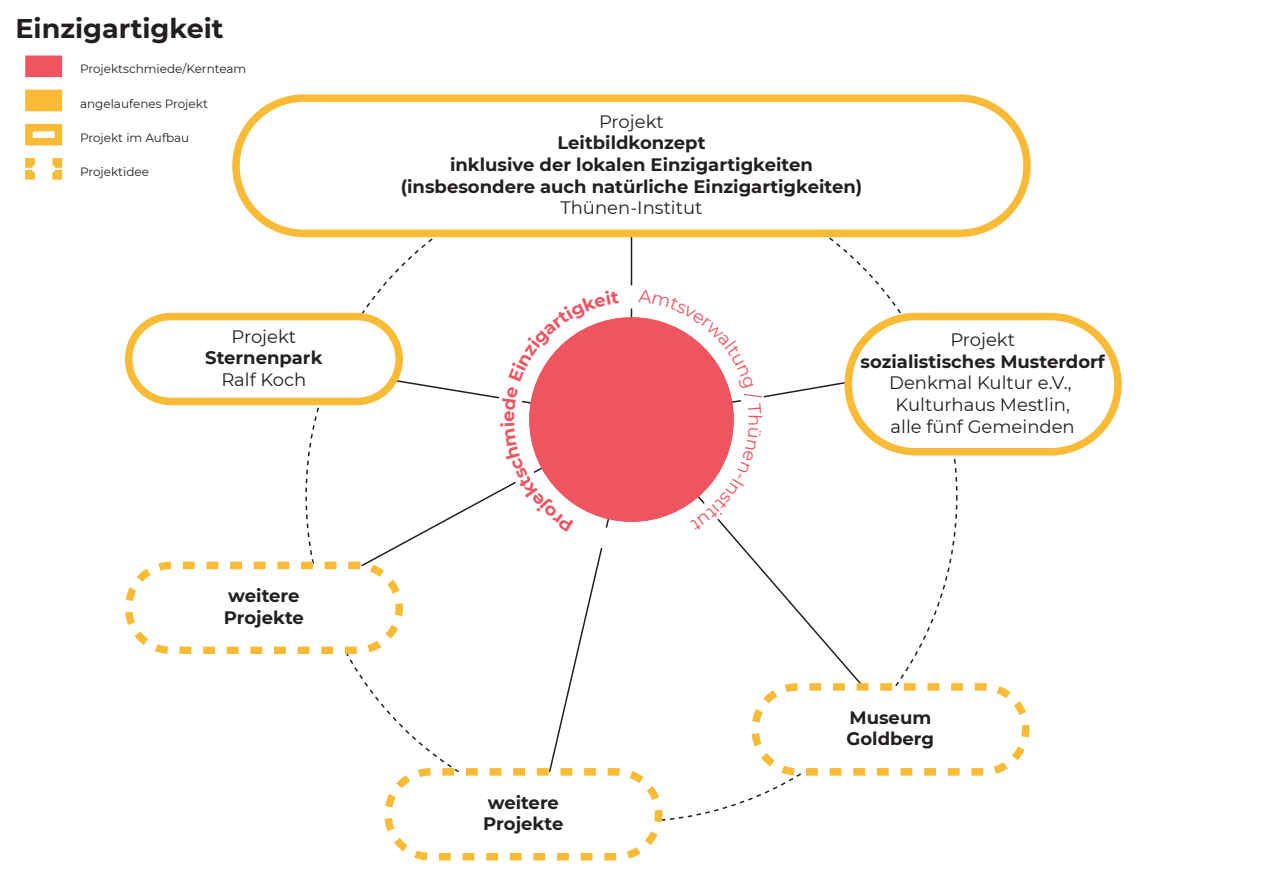
<style>
.page{position:relative;width:1263px;height:893px;background:#fff}
.page>*{position:absolute;margin:0;border:0;box-sizing:border-box;transform-origin:0 0}
.t1{font:700 27px "Montserrat";color:#231f20}
.t2{font:700 18px/21.6px "Montserrat";color:#231f20}
.t3{font:18px/21.6px "Montserrat";color:#231f20}
.t4{font:12px "Montserrat";color:#231f20}
</style>
<div class="page">
<div style="left:844px;top:313px;width:278px;height:142px;border:8px solid #f9ba36;border-radius:68px"></div>
<hr style="left:631px;top:173px;width:1px;height:247px;background:#231f20">
<div style="left:125px;top:313px;width:278px;height:92px;border:8px solid #f9ba36;border-radius:42px"></div>
<div style="left:751px;top:683px;width:278px;height:93px;border:8px dashed #f9ba36;border-radius:42px"></div>
<div style="left:384px;top:768px;width:278px;height:92px;border:8px dashed #f9ba36;border-radius:42px"></div>
<div style="left:125px;top:562px;width:278px;height:92px;border:8px dashed #f9ba36;border-radius:42px"></div>
<div style="left:232px;top:94px;width:799px;height:143px;border:8px solid #f9ba36;border-radius:68px"></div>
<div style="left:29px;top:59px;width:29px;height:14px;background:#ef5561"></div>
<div style="left:25px;top:56px;width:37px;height:21px;border:8px solid #ef5561"></div>
<div style="left:29px;top:93px;width:29px;height:15px;background:#f9ba36"></div>
<div style="left:25px;top:90px;width:37px;height:21px;border:8px solid #f9ba36"></div>
<div style="left:25px;top:124px;width:37px;height:21px;border:8px solid #f9ba36"></div>
<svg style="left:25px;top:158px;width:38px;height:22px"></svg>
<svg style="left:262px;top:290px;width:722px;height:525px"></svg>
<h1 class="t1" style="left:15px;top:9px;width:210px">Einzigartigkeit</h1>
<p class="t4" style="left:80px;top:61px;width:168px">Projektschmiede/Kernteam</p>
<p class="t4" style="left:80px;top:95px;width:129px">angelaufenes Projekt</p>
<p class="t4" style="left:80px;top:129px;width:111px">Projekt im Aufbau</p>
<p class="t4" style="left:80px;top:163px;width:70px">Projektidee</p>
<p class="t3" style="left:232px;top:325px;width:66px">Projekt</p>
<p class="t2" style="left:205px;top:346px;width:119px">Sternenpark</p>
<p class="t3" style="left:221px;top:368px;width:87px">Ralf Koch</p>
<p class="t2" style="left:224px;top:584px;width:82px">weitere<br>Projekte</p>
<p class="t3" style="left:599px;top:110px;width:66px">Projekt</p>
<p class="t2" style="left:401px;top:131px;width:463px;text-align:center">Leitbildkonzept<br>inklusive der lokalen Einzigartigkeiten (insbesondere auch natürliche Einzigartigkeiten)</p>
<p class="t3" style="left:560px;top:196px;width:144px">Thünen-Institut</p>
<p class="t3" style="left:950px;top:328px;width:66px">Projekt</p>
<p class="t2" style="left:860px;top:350px;width:246px">sozialistisches Musterdorf</p>
<p class="t3" style="left:889px;top:372px;width:187px">Denkmal Kultur e.V.,<br>Kulturhaus Mestlin, alle fünf Gemeinden</p>
<p class="t2" style="left:483px;top:791px;width:82px">weitere<br>Projekte</p>
<p class="t2" style="left:847px;top:706px;width:89px">Museum<br>Goldberg</p>
</div>
